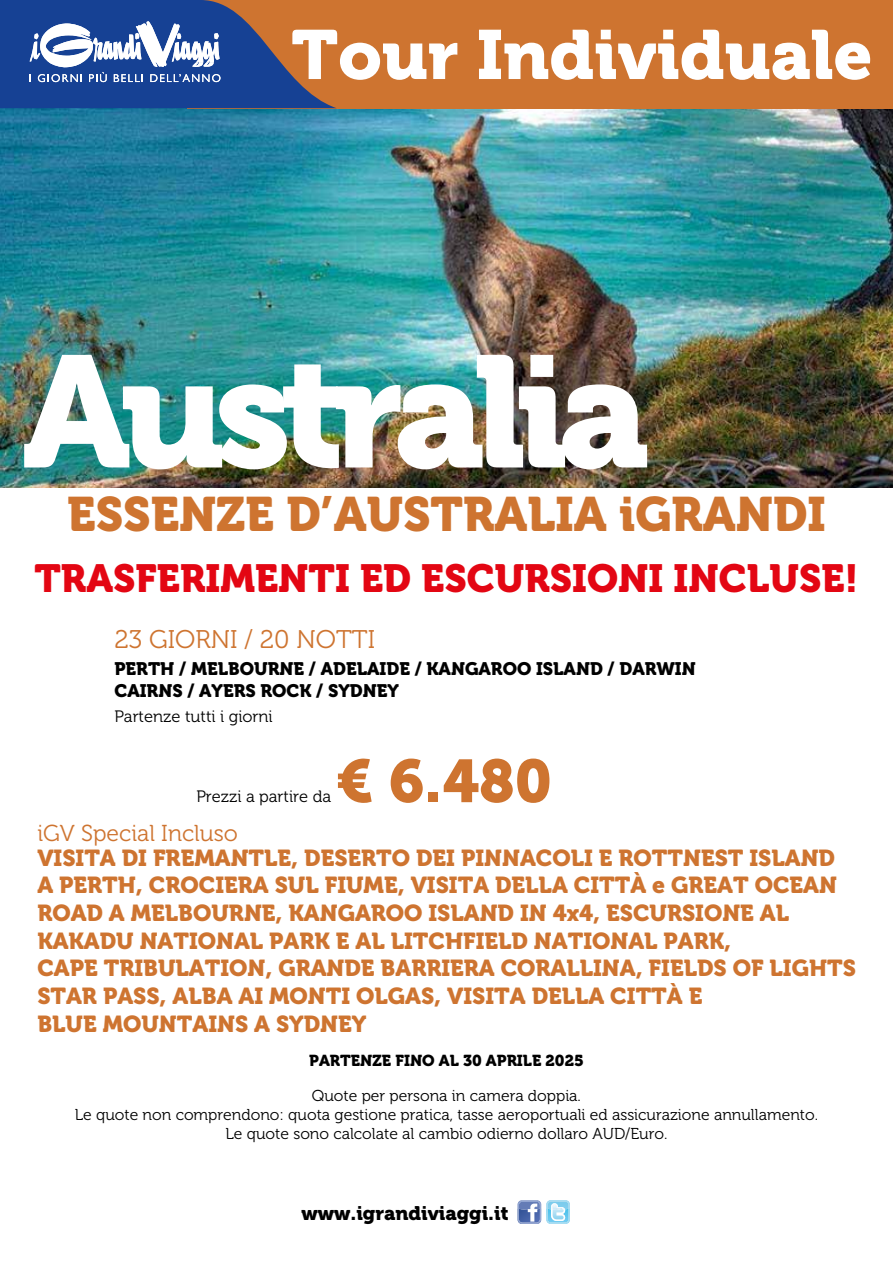
<style>
.page{position:relative;width:893px;height:1263px;background:#fff}
.page>*{position:absolute;margin:0;border:0;box-sizing:border-box;transform-origin:0 0}
.t1{font:157.5px "Museo 900";letter-spacing:-.07em;color:#fff}
.t2{font:69px "Museo 900";color:#fff}
.t3{font:60px "Museo 900";color:#ce7430}
.t4{font:48px "Museo 900";color:#ce7430}
.t5{font:39px "Museo 900";color:#e30613}
.t6{font:25.5px "Museo 300";color:#ce7430}
.t7{font:22.95px/27.6px "Museo 900";color:#ce7430}
.t8{font:22.95px "Museo 300";color:#ce7430}
.t9{font:19.5px "Museo 900";color:#000}
.t10{font:18px/21.6px "Museo 900";color:#000}
.t11{font:16.5px "Museo 300";color:#000}
.t12{font:15.75px/18.9px "Museo 300";color:#000;text-align:center}
.t13{font:15.75px "Museo 900";color:#000}
</style>
<div class="page">
<img style="left:0;top:108px;width:893px;height:379px">
<div style="left:187px;top:0;width:706px;height:108px;background:#ce7430"></div>
<svg style="left:518px;top:1200px;width:52px;height:24px"></svg>
<svg style="left:0;top:0;width:336px;height:108px"></svg>
<h2 class="t2" style="left:291px;top:16px;width:583px">Tour Individuale</h2>
<h1 class="t1" style="left:23px;top:323px;width:629px">Australia</h1>
<h3 class="t4" style="left:67px;top:487px;width:760px">ESSENZE D’AUSTRALIA iGRANDI</h3>
<h3 class="t5" style="left:34px;top:556px;width:826px">TRASFERIMENTI ED ESCURSIONI INCLUSE!</h3>
<p class="t6" style="left:114px;top:626px;width:262px">23 GIORNI / 20 NOTTI</p>
<p class="t10" style="left:114px;top:658px;width:583px">PERTH / MELBOURNE / ADELAIDE / KANGAROO ISLAND / DARWIN<br>CAIRNS / AYERS ROCK / SYDNEY</p>
<p class="t11" style="left:114px;top:707px;width:160px">Partenze tutti i giorni</p>
<h3 class="t3" style="left:336px;top:747px;width:218px">€ 6.480</h3>
<p class="t11" style="left:196px;top:788px;width:136px">Prezzi a partire da</p>
<p class="t8" style="left:37px;top:821px;width:202px">iGV Special Incluso</p>
<p class="t7" style="left:37px;top:844px;width:820px">VISITA DI FREMANTLE, DESERTO DEI PINNACOLI E ROTTNEST ISLAND A PERTH, CROCIERA SUL FIUME, VISITA DELLA CITTÀ e GREAT OCEAN ROAD A MELBOURNE, KANGAROO ISLAND IN 4x4, ESCURSIONE AL KAKADU NATIONAL PARK E AL LITCHFIELD NATIONAL PARK,<br>CAPE TRIBULATION, GRANDE BARRIERA CORALLINA, FIELDS OF LIGHTS STAR PASS, ALBA AI MONTI OLGAS, VISITA DELLA CITTÀ E<br>BLUE MOUNTAINS A SYDNEY</p>
<p class="t13" style="left:309px;top:1051px;width:276px">PARTENZE FINO AL 30 APRILE 2025</p>
<p class="t12" style="left:75px;top:1086px;width:745px">Quote per persona in camera doppia.<br>Le quote non comprendono: quota gestione pratica, tasse aeroportuali ed assicurazione annullamento.<br>Le quote sono calcolate al cambio odierno dollaro AUD/Euro.</p>
<p class="t9" style="left:301px;top:1202px;width:209px">www.igrandiviaggi.it</p>
</div>
